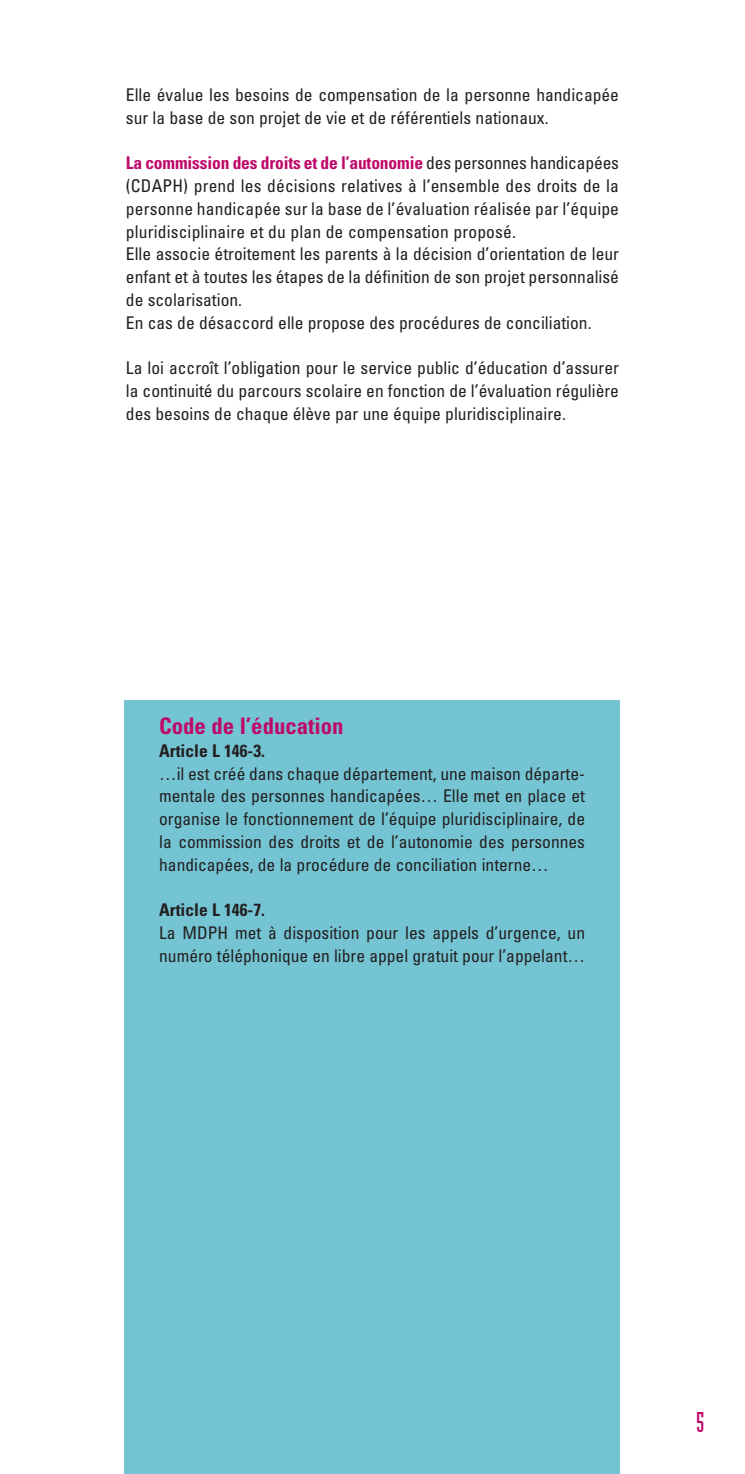
<style>
.page{position:relative;width:745px;height:1474px;background:#fff}
.page>*{position:absolute;margin:0;border:0;box-sizing:border-box;transform-origin:0 0}
.t1{font:28px "Industria Solid";color:#be0768}
.t2{font:700 condensed 22.75px "Univers";color:#be0768}
.t3{font:condensed 17.5px/22.8px "Univers";color:#231f20}
.t4{font:700 condensed 17.5px "Univers";color:#231f20}
.s1{font-weight:700;color:#be0768}
</style>
<div class="page">
<div style="left:124px;top:700px;width:495px;height:773px;background:#74c4d3"></div>
<p class="t3" style="left:126px;top:85px;width:494px">Elle évalue les besoins de compensation de la personne handicapée sur la base de son projet de vie et de référentiels nationaux.</p>
<p class="t3" style="left:126px;top:153px;width:494px"><span class="s1">La commission des droits et de l’autonomie</span> des personnes handicapées (CDAPH) prend les décisions relatives à l’ensemble des droits de la personne handicapée sur la base de l’évaluation réalisée par l’équipe pluridisciplinaire et du plan de compensation proposé.<br>Elle associe étroitement les parents à la décision d’orientation de leur enfant et à toutes les étapes de la définition de son projet personnalisé de scolarisation.<br>En cas de désaccord elle propose des procédures de conciliation.</p>
<p class="t3" style="left:126px;top:358px;width:494px;text-align:justify">La loi accroît l’obligation pour le service public d’éducation d’assurer la continuité du parcours scolaire en fonction de l’évaluation régulière des besoins de chaque élève par une équipe pluridisciplinaire.</p>
<h2 class="t2" style="left:159px;top:717px;width:186px">Code de l’éducation</h2>
<p class="t4" style="left:159px;top:744px;width:107px">Article L 146-3.</p>
<p class="t3" style="left:159px;top:763px;width:427px;text-align:justify">…il est créé dans chaque département, une maison départe&shy;mentale des personnes handicapées… Elle met en place et organise le fonctionnement de l’équipe pluridisciplinaire, de la commission des droits et de l’autonomie des personnes handicapées, de la procédure de conciliation interne…</p>
<p class="t4" style="left:159px;top:903px;width:107px">Article L 146-7.</p>
<p class="t3" style="left:159px;top:922px;width:427px">La MDPH met à disposition pour les appels d’urgence, un numéro téléphonique en libre appel gratuit pour l’appelant…</p>
<h1 class="t1" style="left:695px;top:1412px;width:10px">5</h1>
</div>
